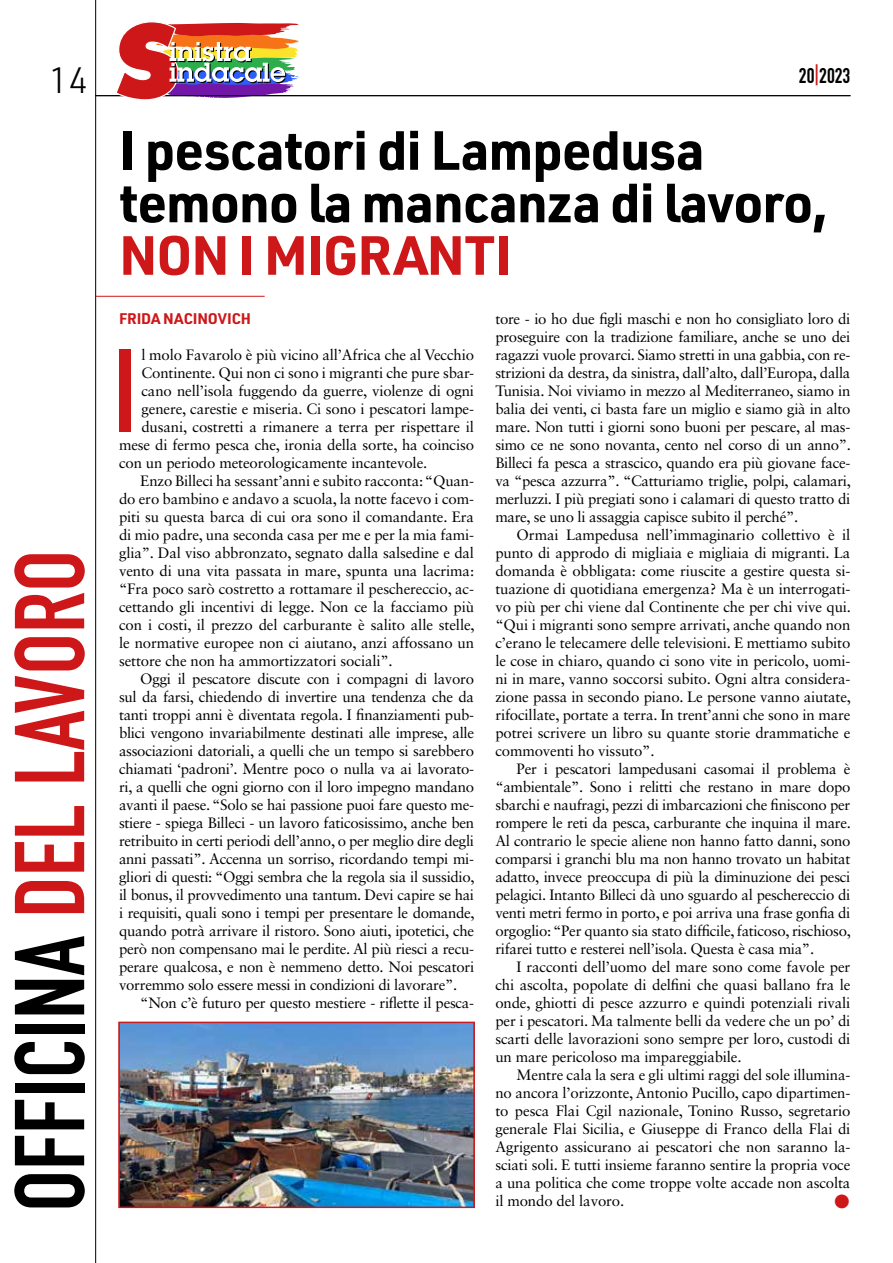
<style>
.page{position:relative;width:893px;height:1263px;background:#fff}
.page>*{position:absolute;margin:0;border:0;box-sizing:border-box;transform-origin:0 0}
.t1{font:116.1px "DIN Engschrift Std";color:#cd1719}
.t2{font:97.35px "DIN Engschrift Std";color:#cd1719}
.t3{font:700 54px/52.5px "URWDIN";letter-spacing:-.02em;color:#000}
.t4{font:700 54px "URWDIN";letter-spacing:-.02em;color:#cd1719}
.t5{font:300 36px "URWDIN";color:#000}
.t6{font:21px "DIN Engschrift Std";color:#000}
.t7{font:15px/18px "Sabon LT Std";letter-spacing:-.02em;color:#000;text-align:justify}
.t8{font:700 15px "URWDIN";letter-spacing:-.01em;color:#cd1719}
.t9{font:15px "Zapf Dingbats IT Cby BT";color:#cd1719}
.s1{color:#000}
.s2{color:#cd1719}
</style>
<div class="page">
<hr style="left:95px;top:95px;width:755px;height:1px;background:#000">
<hr style="left:95px;top:0;width:1px;height:1263px;background:#000">
<svg style="left:115px;top:22px;width:184px;height:78px"></svg>
<hr style="left:96px;top:296px;width:169px;height:1px;background:#cd1719">
<img style="left:119px;top:1022px;width:356px;height:186px">
<div style="left:119px;top:1022px;width:355px;height:185px;border:1px solid #cd1719"></div>
<h3 class="t5" style="left:49px;top:57px;width:40px">14</h3>
<h2 class="t2" style="left:-7px;top:1211px;width:663px;rotate:-90deg"><span class="s1">OFFICINA</span> DEL LAVORO</h2>
<h3 class="t6" style="left:799px;top:63px;width:53px">20<span class="s2">|</span>2023</h3>
<h3 class="t3" style="left:119px;top:122px;width:710px">I pescatori di Lampedusa temono la mancanza di lavoro,</h3>
<h3 class="t4" style="left:119px;top:218px;width:394px">NON I MIGRANTI</h3>
<p class="t8" style="left:119px;top:308px;width:134px">FRIDA NACINOVICH</p>
<h1 class="t1" style="left:113px;top:323px;width:25px">I</h1>
<p class="t7" style="left:141px;top:346px;width:334px">l molo Favarolo è più vicino all’Africa che al Vecchio</p>
<p class="t7" style="left:141px;top:364px;width:334px">Continente. Qui non ci sono i migranti che pure sbar-</p>
<p class="t7" style="left:141px;top:382px;width:334px">cano nell’isola fuggendo da guerre, violenze di ogni</p>
<p class="t7" style="left:141px;top:400px;width:334px">genere, carestie e miseria. Ci sono i pescatori lampe-</p>
<p class="t7" style="left:141px;top:418px;width:334px">dusani, costretti a rimanere a terra per rispettare il</p>
<p class="t7" style="left:119px;top:436px;width:357px">mese di fermo pesca che, ironia della sorte, ha coinciso</p>
<p class="t7" style="left:119px;top:454px;width:310px">con un periodo meteorologicamente incantevole.</p>
<p class="t7" style="left:140px;top:472px;width:335px">Enzo Billeci ha sessant’anni e subito racconta: “Quan-</p>
<p class="t7" style="left:119px;top:490px;width:356px">do ero bambino e andavo a scuola, la notte facevo i com-</p>
<p class="t7" style="left:119px;top:508px;width:356px">piti su questa barca di cui ora sono il comandante. Era</p>
<p class="t7" style="left:119px;top:526px;width:357px">di mio padre, una seconda casa per me e per la mia fami-</p>
<p class="t7" style="left:119px;top:544px;width:357px">glia”. Dal viso abbronzato, segnato dalla salsedine e dal</p>
<p class="t7" style="left:119px;top:562px;width:357px">vento di una vita passata in mare, spunta una lacrima:</p>
<p class="t7" style="left:119px;top:580px;width:357px">“Fra poco sarò costretto a rottamare il peschereccio, ac-</p>
<p class="t7" style="left:119px;top:598px;width:357px">cettando gli incentivi di legge. Non ce la facciamo più</p>
<p class="t7" style="left:119px;top:616px;width:357px">con i costi, il prezzo del carburante è salito alle stelle,</p>
<p class="t7" style="left:119px;top:634px;width:357px">le normative europee non ci aiutano, anzi affossano un</p>
<p class="t7" style="left:119px;top:652px;width:275px">settore che non ha ammortizzatori sociali”.</p>
<p class="t7" style="left:140px;top:670px;width:335px">Oggi il pescatore discute con i compagni di lavoro</p>
<p class="t7" style="left:119px;top:688px;width:357px">sul da farsi, chiedendo di invertire una tendenza che da</p>
<p class="t7" style="left:119px;top:706px;width:357px">tanti troppi anni è diventata regola. I finanziamenti pub-</p>
<p class="t7" style="left:119px;top:724px;width:357px">blici vengono invariabilmente destinati alle imprese, alle</p>
<p class="t7" style="left:119px;top:742px;width:356px">associazioni datoriali, a quelli che un tempo si sarebbero</p>
<p class="t7" style="left:119px;top:760px;width:357px">chiamati ‘padroni’. Mentre poco o nulla va ai lavorato-</p>
<p class="t7" style="left:119px;top:778px;width:356px">ri, a quelli che ogni giorno con il loro impegno mandano</p>
<p class="t7" style="left:119px;top:796px;width:357px">avanti il paese. “Solo se hai passione puoi fare questo me-</p>
<p class="t7" style="left:119px;top:814px;width:357px">stiere - spiega Billeci - un lavoro faticosissimo, anche ben</p>
<p class="t7" style="left:119px;top:832px;width:356px">retribuito in certi periodi dell’anno, o per meglio dire degli</p>
<p class="t7" style="left:119px;top:850px;width:357px">anni passati”. Accenna un sorriso, ricordando tempi mi-</p>
<p class="t7" style="left:119px;top:868px;width:357px">gliori di questi: “Oggi sembra che la regola sia il sussidio,</p>
<p class="t7" style="left:119px;top:886px;width:357px">il bonus, il provvedimento una tantum. Devi capire se hai</p>
<p class="t7" style="left:119px;top:904px;width:357px">i requisiti, quali sono i tempi per presentare le domande,</p>
<p class="t7" style="left:119px;top:922px;width:357px">quando potrà arrivare il ristoro. Sono aiuti, ipotetici, che</p>
<p class="t7" style="left:119px;top:940px;width:356px">però non compensano mai le perdite. Al più riesci a recu-</p>
<p class="t7" style="left:119px;top:958px;width:357px">perare qualcosa, e non è nemmeno detto. Noi pescatori</p>
<p class="t7" style="left:119px;top:976px;width:340px">vorremmo solo essere messi in condizioni di lavorare”.</p>
<p class="t7" style="left:140px;top:994px;width:335px">“Non c’è futuro per questo mestiere - riflette il pesca-</p>
<p class="t7" style="left:495px;top:310px;width:357px">tore - io ho due figli maschi e non ho consigliato loro di proseguire con la tradizione familiare, anche se uno dei ragazzi vuole provarci. Siamo stretti in una gabbia, con re&shy;strizioni da destra, da sinistra, dall’alto, dall’Europa, dalla Tunisia. Noi viviamo in mezzo al Mediterraneo, siamo in balia dei venti, ci basta fare un miglio e siamo già in alto mare. Non tutti i giorni sono buoni per pescare, al mas&shy;simo ce ne sono novanta, cento nel corso di un anno”.<br>Billeci fa pesca a strascico, quando era più giovane face&shy;va “pesca azzurra”. “Catturiamo triglie, polpi, calamari, merluzzi. I più pregiati sono i calamari di questo tratto di mare, se uno li assaggia capisce subito il perché”.</p>
<p class="t7" style="left:495px;top:526px;width:357px;text-indent:21px">Ormai Lampedusa nell’immaginario collettivo è il punto di approdo di migliaia e migliaia di migranti. La domanda è obbligata: come riuscite a gestire questa si&shy;tuazione di quotidiana emergenza? Ma è un interrogati&shy;vo più per chi viene dal Continente che per chi vive qui. “Qui i migranti sono sempre arrivati, anche quando non c’erano le telecamere delle televisioni. E mettiamo subito le cose in chiaro, quando ci sono vite in pericolo, uomi&shy;ni in mare, vanno soccorsi subito. Ogni altra considera&shy;zione passa in secondo piano. Le persone vanno aiutate, rifocillate, portate a terra. In trent’anni che sono in mare potrei scrivere un libro su quante storie drammatiche e commoventi ho vissuto”.</p>
<p class="t7" style="left:495px;top:760px;width:357px;text-indent:21px">Per i pescatori lampedusani casomai il problema è “ambientale”. Sono i relitti che restano in mare dopo sbarchi e naufragi, pezzi di imbarcazioni che finiscono per rompere le reti da pesca, carburante che inquina il mare.<br>Al contrario le specie aliene non hanno fatto danni, sono comparsi i granchi blu ma non hanno trovato un habitat adatto, invece preoccupa di più la diminuzione dei pesci pelagici. Intanto Billeci dà uno sguardo al peschereccio di venti metri fermo in porto, e poi arriva una frase gonfia di orgoglio: “Per quanto sia stato difficile, faticoso, rischioso, rifarei tutto e resterei nell’isola. Questa è casa mia”.</p>
<p class="t7" style="left:495px;top:958px;width:357px;text-indent:21px">I racconti dell’uomo del mare sono come favole per chi ascolta, popolate di delfini che quasi ballano fra le onde, ghiotti di pesce azzurro e quindi potenziali rivali per i pescatori. Ma talmente belli da vedere che un po’ di scarti delle lavorazioni sono sempre per loro, custodi di un mare pericoloso ma impareggiabile.</p>
<p class="t7" style="left:495px;top:1066px;width:357px;text-indent:21px">Mentre cala la sera e gli ultimi raggi del sole illumina&shy;no ancora l’orizzonte, Antonio Pucillo, capo dipartimen&shy;to pesca Flai Cgil nazionale, Tonino Russo, segretario generale Flai Sicilia, e Giuseppe di Franco della Flai di Agrigento assicurano ai pescatori che non saranno la&shy;sciati soli. E tutti insieme faranno sentire la propria voce a una politica che come troppe volte accade non ascolta</p>
<p class="t7" style="left:495px;top:1192px;width:130px">il mondo del lavoro.</p>
<p class="t9" style="left:834px;top:1194px;width:16px">●</p>
</div>
